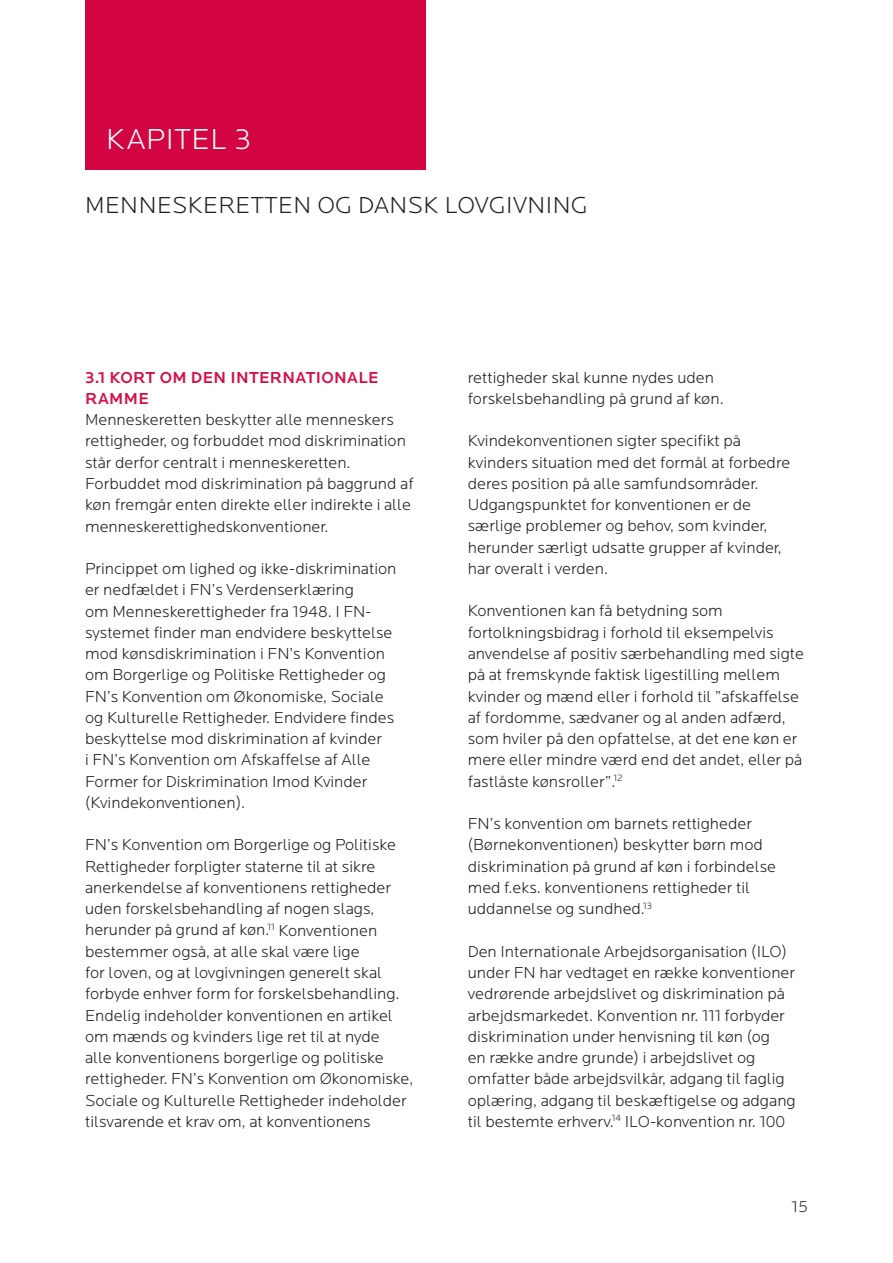
<style>
.page{position:relative;width:893px;height:1263px;background:#fff}
.page>*{position:absolute;margin:0;border:0;box-sizing:border-box;transform-origin:0 0}
.t1{font:300 30px "Locator";letter-spacing:.02em;color:#fff}
.t2{font:300 24px "Locator";letter-spacing:.02em;color:#231f20}
.Brød_m_luft{font:300 16.5px/21.3px "Locator";color:#231f20}
.t3{font:500 16.5px/21.3px "Locator";letter-spacing:.02em;color:#d60f48}
</style>
<div class="page">
<div style="left:85px;top:0;width:340px;height:170px;background:#d30442"></div>
<h2 class="t1" style="left:106px;top:123px;width:146px">KAPITEL 3</h2>
<h2 class="t2" style="left:85px;top:192px;width:504px">MENNESKERETTEN OG DANSK LOVGIVNING</h2>
<h3 class="t3" style="left:85px;top:367px;width:295px">3.1 KORT OM DEN INTERNATIONALE<br>RAMME</h3>
<p class="Brød_m_luft" style="left:85px;top:410px;width:330px">Menneskeretten beskytter alle menneskers rettigheder, og forbuddet mod diskrimination står derfor centralt i menneskeretten.<br>Forbuddet mod diskrimination på baggrund af køn fremgår enten direkte eller indirekte i alle menneskerettighedskonventioner.</p>
<p class="Brød_m_luft" style="left:85px;top:558px;width:313px">Princippet om lighed og ikke-diskrimination er nedfældet i FN’s Verdenserklæring<br>om Menneskerettigheder fra 1948. I FN&shy;systemet finder man endvidere beskyttelse mod kønsdiskrimination i FN’s Konvention om Borgerlige og Politiske Rettigheder og FN’s Konvention om Økonomiske, Sociale og Kulturelle Rettigheder. Endvidere findes beskyttelse mod diskrimination af kvinder<br>i FN’s Konvention om Afskaffelse af Alle Former for Diskrimination Imod Kvinder (Kvindekonventionen).</p>
<p class="Brød_m_luft" style="left:85px;top:835px;width:330px">FN’s Konvention om Borgerlige og Politiske Rettigheder forpligter staterne til at sikre anerkendelse af konventionens rettigheder uden forskelsbehandling af nogen slags, herunder på grund af køn.<sup>11</sup> Konventionen bestemmer også, at alle skal være lige<br>for loven, og at lovgivningen generelt skal forbyde enhver form for forskelsbehandling.<br>Endelig indeholder konventionen en artikel om mænds og kvinders lige ret til at nyde<br>alle konventionens borgerlige og politiske rettigheder. FN’s Konvention om Økonomiske, Sociale og Kulturelle Rettigheder indeholder tilsvarende et krav om, at konventionens</p>
<p class="Brød_m_luft" style="left:468px;top:367px;width:257px">rettigheder skal kunne nydes uden forskelsbehandling på grund af køn.</p>
<p class="Brød_m_luft" style="left:468px;top:431px;width:324px">Kvindekonventionen sigter specifikt på kvinders situation med det formål at forbedre deres position på alle samfundsområder.<br>Udgangspunktet for konventionen er de særlige problemer og behov, som kvinder, herunder særligt udsatte grupper af kvinder, har overalt i verden.</p>
<p class="Brød_m_luft" style="left:468px;top:601px;width:338px">Konventionen kan få betydning som fortolkningsbidrag i forhold til eksempelvis anvendelse af positiv særbehandling med sigte på at fremskynde faktisk ligestilling mellem kvinder og mænd eller i forhold til ”afskaffelse af fordomme, sædvaner og al anden adfærd, som hviler på den opfattelse, at det ene køn er mere eller mindre værd end det andet, eller på fastlåste kønsroller”.<sup>12</sup></p>
<p class="Brød_m_luft" style="left:468px;top:814px;width:310px">FN’s konvention om barnets rettigheder (Børnekonventionen) beskytter børn mod diskrimination på grund af køn i forbindelse med f.eks. konventionens rettigheder til uddannelse og sundhed.<sup>13</sup></p>
<p class="Brød_m_luft" style="left:468px;top:941px;width:330px">Den Internationale Arbejdsorganisation (ILO) under FN har vedtaget en række konventioner vedrørende arbejdslivet og diskrimination på arbejdsmarkedet. Konvention nr. 111 forbyder diskrimination under henvisning til køn (og<br>en række andre grunde) i arbejdslivet og omfatter både arbejdsvilkår, adgang til faglig oplæring, adgang til beskæftigelse og adgang til bestemte erhverv.<sup>14</sup> ILO-konvention nr. 100</p>
<p class="Brød_m_luft" style="left:791px;top:1196px;width:18px">15</p>
</div>
